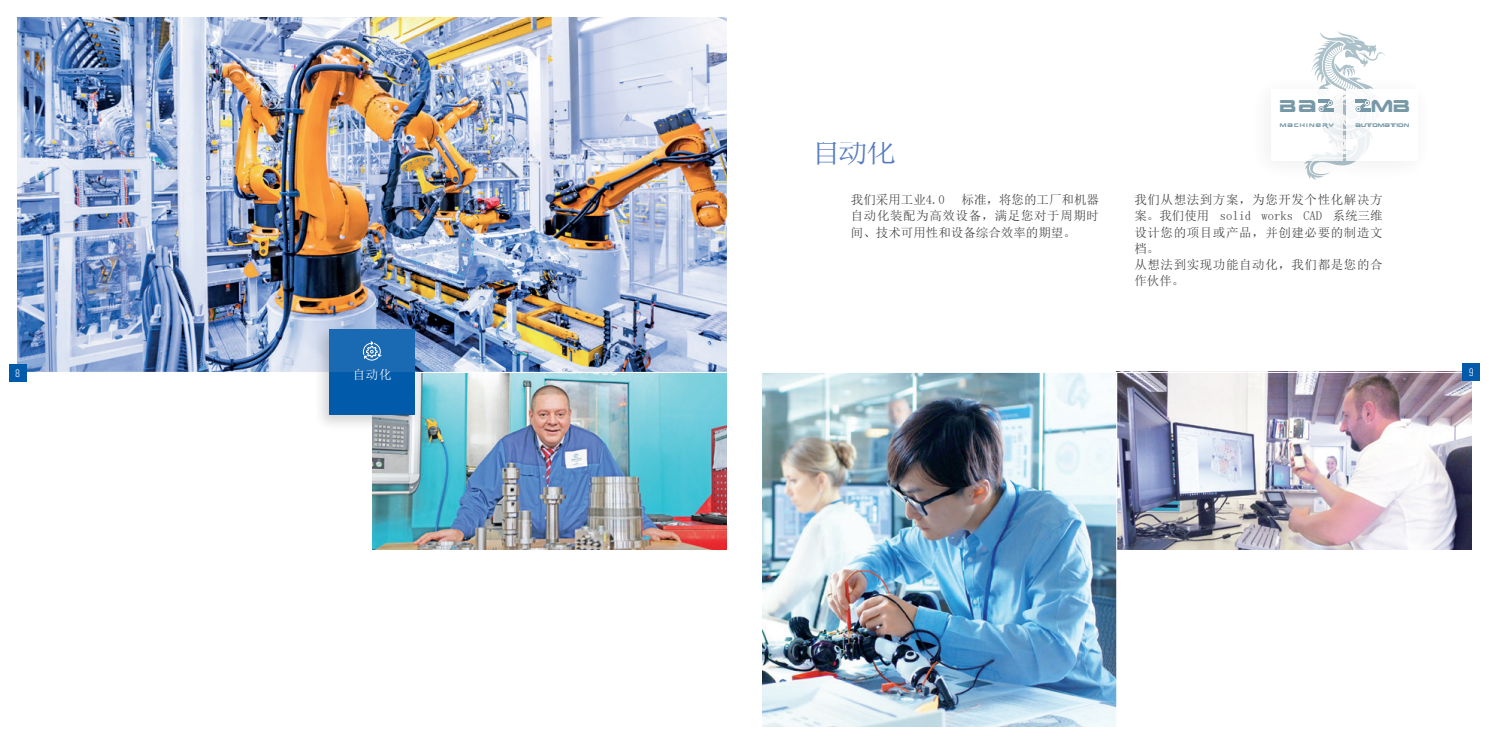
<style>
.page{position:relative;width:1489px;height:745px;background:#fff}
.page>*{position:absolute;margin:0;border:0;box-sizing:border-box;transform-origin:0 0}
.t1{font:30px "Sim Sun";color:#557bbe}
.t2{font:17px "Earth Normal";color:#7799a7}
.t3{font:12.5px/16.2px "Sim Sun";letter-spacing:.045em;color:#3e3e3f}
.t4{font:12.5px "Sim Sun";color:#3e3e3f}
.t5{font:12.5px "Sim Sun";color:#fff}
.t6{font:12.5px "Solano Gothic Retro MVB";color:#fff}
.t7{font:5.12px "Earth Normal";letter-spacing:.01em;color:#7799a7}
.t8{font:5.12px "Earth Normal";letter-spacing:.23em;color:#7799a7}
</style>
<div class="page">
<img style="left:1117px;top:373px;width:353px;height:176px">
<img style="left:372px;top:373px;width:354px;height:176px">
<img style="left:762px;top:373px;width:354px;height:353px">
<img style="left:18px;top:18px;width:708px;height:354px">
<div style="left:9px;top:364px;width:18px;height:17px;background:#015aaa"></div>
<svg style="left:1303px;top:31px;width:82px;height:149px"></svg>
<div style="left:1462px;top:363px;width:17px;height:17px;background:#015aaa"></div>
<div style="left:313px;top:323px;width:108px;height:108px;background:#231f20;opacity:.2"></div>
<div style="left:329px;top:329px;width:86px;height:86px;background:#015aaa"></div>
<div style="left:329px;top:329px;width:86px;height:43px;background:#196ab2"></div>
<p class="t6" style="left:15px;top:365px;width:6px">8</p>
<h2 class="t2" style="left:1279px;top:94px;width:38px">BA</h2>
<h2 class="t2" style="left:1370px;top:94px;width:40px">mb</h2>
<h1 class="t1" style="left:811px;top:137px;width:86px">自动化</h1>
<p class="t3" style="left:850px;top:191px;width:250px;text-align:justify;text-indent:111px">标准，将您的工厂和机器自动化装配为高效设备，满足您对于周期时间、技术可用性和设备综合效率的期望。</p>
<p class="t4" style="left:850px;top:193px;width:95px">我们采用工业4.0</p>
<p class="t8" style="left:1279px;top:121px;width:55px">MACHINERY</p>
<p class="t7" style="left:1355px;top:121px;width:55px">AUTOMATION</p>
<p class="t3" style="left:1134px;top:191px;width:250px">我们从想法到方案，为您开发个性化解决方案。我们使用 solid works CAD 系统三维设计您的项目或产品，并创建必要的制造文档。<br>从想法到实现功能自动化，我们都是您的合作伙伴。</p>
<p class="t5" style="left:353px;top:368px;width:41px">自动化</p>
<p class="t6" style="left:1468px;top:364px;width:6px">9</p>
</div>
